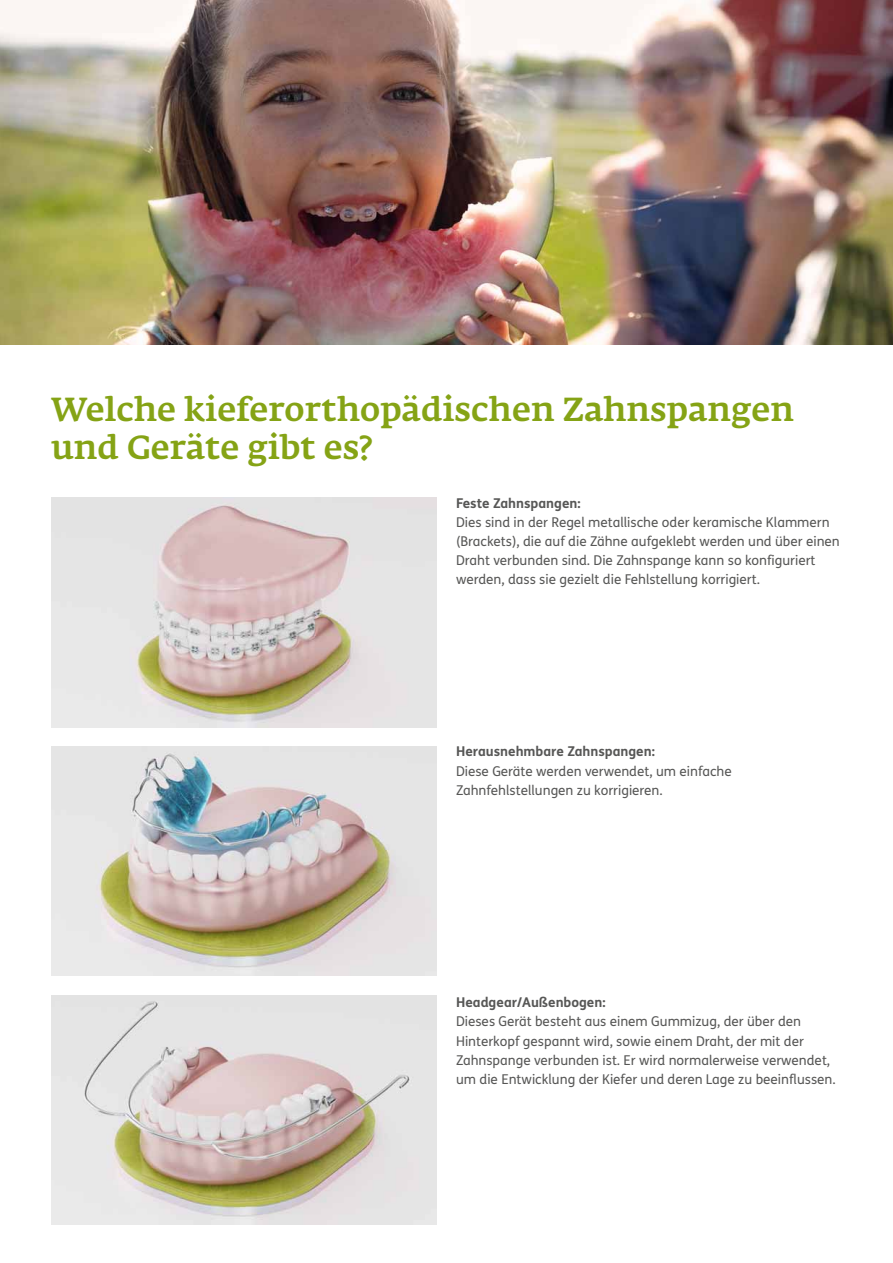
<style>
.page{position:relative;width:893px;height:1263px;background:#fff}
.page>*{position:absolute;margin:0;border:0;box-sizing:border-box;transform-origin:0 0}
.t1{font:500 33px/38.2px "Fedra Serif A Pro";letter-spacing:.005em;color:#85a315}
.t2{font:13.5px/19.2px "FS Me";color:#575756}
.t3{font:700 13.5px "FS Me";color:#575756}
</style>
<div class="page">
<img style="left:51px;top:497px;width:386px;height:230px">
<img style="left:51px;top:746px;width:386px;height:230px">
<img style="left:51px;top:995px;width:386px;height:230px">
<img style="left:0;top:0;width:893px;height:344px">
<h1 class="t1" style="left:51px;top:393px;width:744px">Welche kieferorthopädischen Zahnspangen und Geräte gibt es?</h1>
<p class="t3" style="left:456px;top:497px;width:126px">Feste Zahnspangen:</p>
<p class="t2" style="left:456px;top:513px;width:385px">Dies sind in der Regel metallische oder keramische Klammern (Brackets), die auf die Zähne aufgeklebt werden und über einen Draht verbunden sind. Die Zahnspange kann so konfiguriert werden, dass sie gezielt die Fehlstellung korrigiert.</p>
<p class="t3" style="left:456px;top:746px;width:200px">Herausnehmbare Zahnspangen:</p>
<p class="t2" style="left:456px;top:762px;width:277px">Diese Geräte werden verwendet, um einfache<br>Zahnfehlstellungen zu korrigieren.</p>
<p class="t3" style="left:456px;top:997px;width:151px">Headgear/Außenbogen:</p>
<p class="t2" style="left:456px;top:1013px;width:381px">Dieses Gerät besteht aus einem Gummizug, der über den Hinterkopf gespannt wird, sowie einem Draht, der mit der Zahnspange verbunden ist. Er wird normalerweise verwendet, um die Entwicklung der Kiefer und deren Lage zu beeinflussen.</p>
</div>
